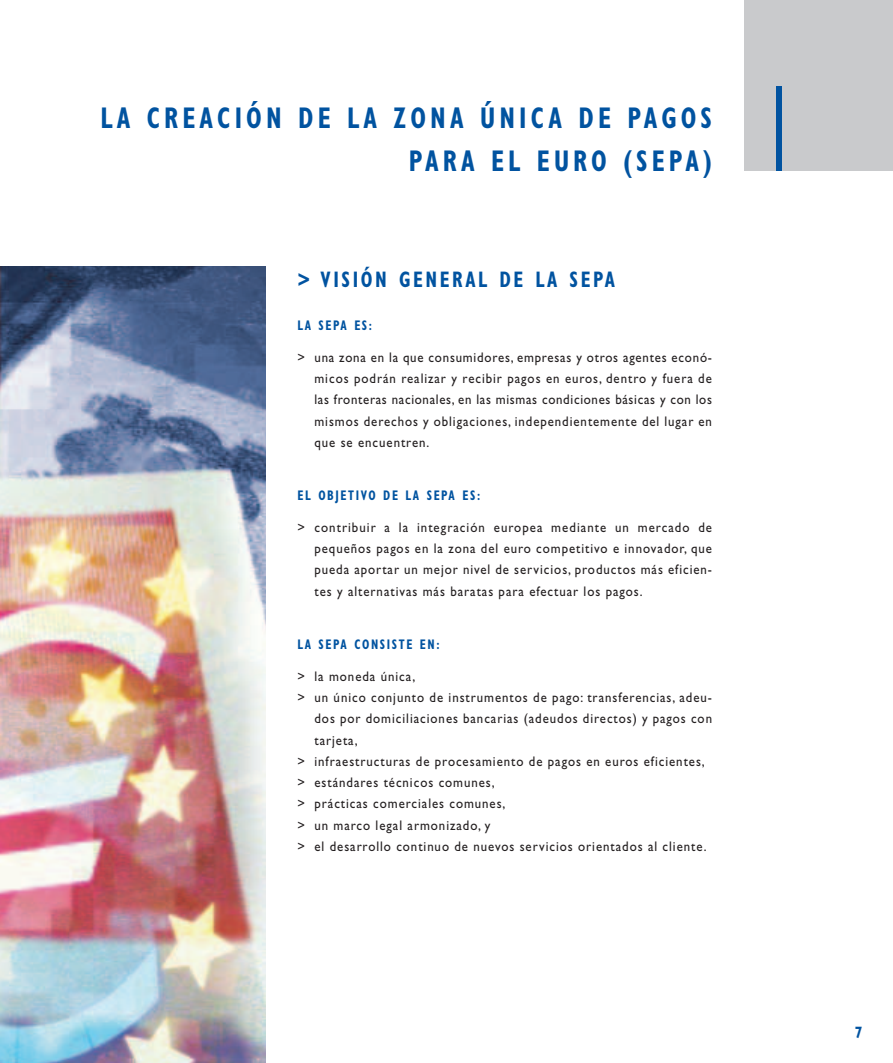
<style>
.page{position:relative;width:893px;height:1063px;background:#fff}
.page>*{position:absolute;margin:0;border:0;box-sizing:border-box;transform-origin:0 0}
.t1{font:300 124.5px "Gill Sans";color:#0153a0;scale:.85 1}
.t2{font:700 condensed 30px/42.5px "Gill Sans";letter-spacing:.16em;color:#0153a0;text-align:right;scale:.85 1}
.t3{font:700 condensed 22.5px "Gill Sans";letter-spacing:.135em;color:#0153a0;scale:.85 1}
.t4{font:700 condensed 16.5px "Gill Sans";color:#0153a0;scale:.85 1}
.t5{font:13.95px/21.3px "Gill Sans";letter-spacing:.075em;color:#231f20;text-align:justify;scale:.92 1}
.t6{font:700 condensed 13.95px "Gill Sans";letter-spacing:.135em;color:#0153a0;scale:.85 1}
</style>
<div class="page">
<img style="left:0;top:266px;width:266px;height:797px">
<div style="left:744px;top:0;width:149px;height:171px;background:#c9cacc"></div>
<h2 class="t2" style="left:101px;top:100px;width:721px">LA CREACIÓN DE LA ZONA ÚNICA DE PAGOS<br>PARA EL EURO (SEPA)</h2>
<h3 class="t3" style="left:297px;top:272px;width:375px">&gt; VISIÓN GENERAL DE LA SEPA</h3>
<p class="t6" style="left:297px;top:320px;width:89px">LA SEPA ES:</p>
<p class="t5" style="left:314px;top:348px;width:434px;text-indent:-17px">&gt; una zona en la que consumidores, empresas y otros agentes econó&shy;micos podrán realizar y recibir pagos en euros, dentro y fuera de las fronteras nacionales, en las mismas condiciones básicas y con los mismos derechos y obligaciones, independientemente del lugar en que se encuentren.</p>
<p class="t6" style="left:297px;top:491px;width:217px">EL OBJETIVO DE LA SEPA ES:</p>
<p class="t5" style="left:314px;top:518px;width:434px;text-indent:-17px">&gt; contribuir a la integración europea mediante un mercado de pequeños pagos en la zona del euro competitivo e innovador, que pueda aportar un mejor nivel de servicios, productos más eficien&shy;tes y alternativas más baratas para efectuar los pagos.</p>
<p class="t6" style="left:297px;top:639px;width:169px">LA SEPA CONSISTE EN:</p>
<p class="t5" style="left:297px;top:667px;width:129px">&gt; la moneda única,</p>
<p class="t5" style="left:297px;top:688px;width:452px">&gt; un único conjunto de instrumentos de pago: transferencias, adeu-</p>
<p class="t5" style="left:314px;top:709px;width:434px">dos por domiciliaciones bancarias (adeudos directos) y pagos con</p>
<p class="t5" style="left:314px;top:731px;width:48px">tarjeta,</p>
<p class="t5" style="left:297px;top:752px;width:444px">&gt; infraestructuras de procesamiento de pagos en euros eficientes,</p>
<p class="t5" style="left:297px;top:773px;width:216px">&gt; estándares técnicos comunes,</p>
<p class="t5" style="left:297px;top:794px;width:228px">&gt; prácticas comerciales comunes,</p>
<p class="t5" style="left:297px;top:816px;width:211px">&gt; un marco legal armonizado, y</p>
<p class="t5" style="left:297px;top:837px;width:446px">&gt; el desarrollo continuo de nuevos servicios orientados al cliente.</p>
<h1 class="t1" style="left:753px;top:86px;width:64px">1</h1>
<p class="t4" style="left:855px;top:1026px;width:10px">7</p>
</div>
